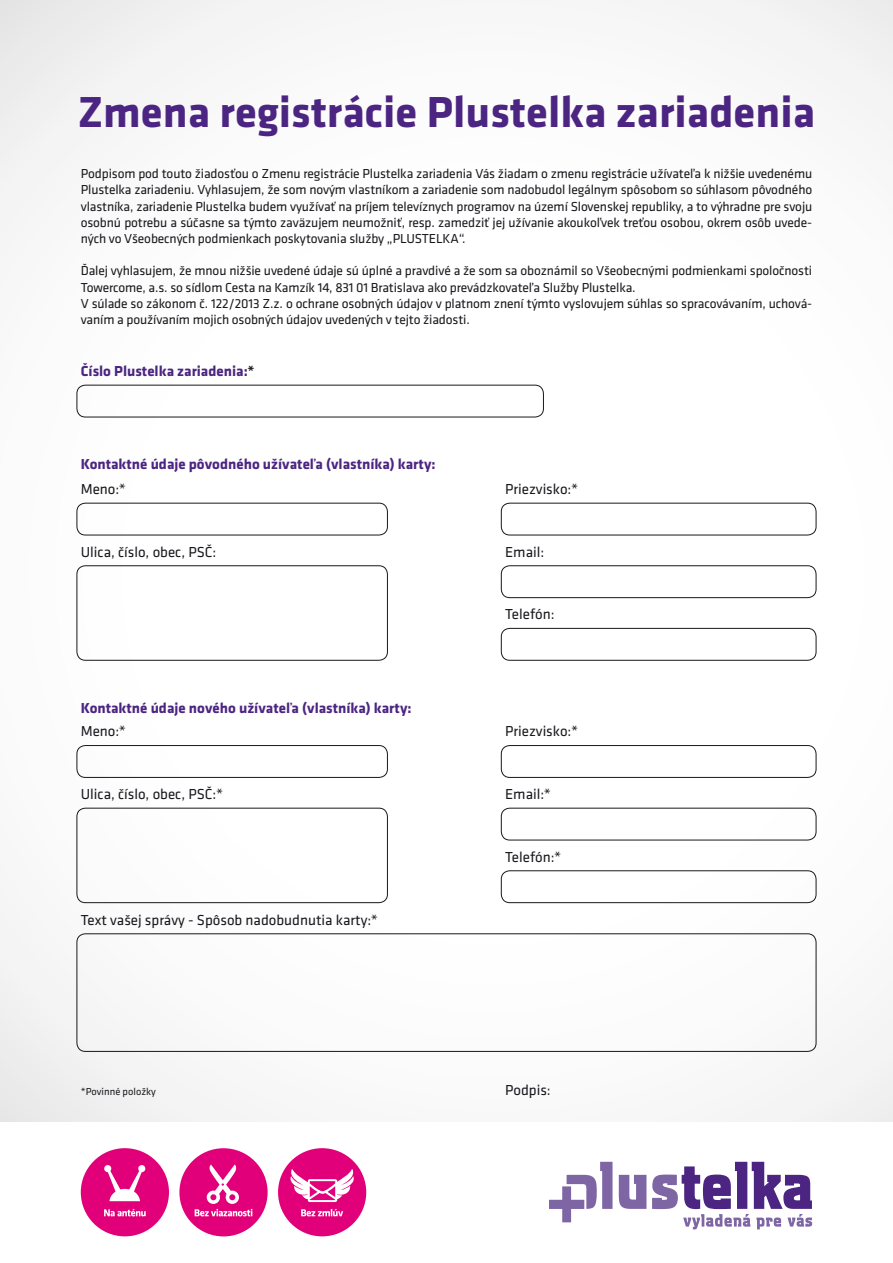
<style>
.page{position:relative;width:893px;height:1263px;background:#fff}
.page>*{position:absolute;margin:0;border:0;box-sizing:border-box;transform-origin:0 0}
.t1{font:700 45px "Klavika";color:#4c2582}
.t2{font:15px "Klavika";color:#1a171c}
.t3{font:700 15px "Klavika";color:#4c2582}
.t4{font:13.5px/16.2px "Klavika";letter-spacing:-.01em;color:#1a171c;text-align:justify}
.t5{font:10.5px "Klavika";color:#1a171c}
.s1{color:#1a171c}
</style>
<div class="page">
<div style="left:77px;top:385px;width:467px;height:32px;border:1px solid #1a171c;border-radius:9px"></div>
<div style="left:77px;top:503px;width:311px;height:32px;border:1px solid #1a171c;border-radius:9px"></div>
<div style="left:77px;top:745px;width:311px;height:33px;border:1px solid #1a171c;border-radius:9px"></div>
<div style="left:77px;top:565px;width:311px;height:96px;border:1px solid #1a171c;border-radius:9px"></div>
<div style="left:77px;top:808px;width:311px;height:95px;border:1px solid #1a171c;border-radius:9px"></div>
<div style="left:77px;top:933px;width:739px;height:119px;border:1px solid #1a171c;border-radius:9px"></div>
<div style="left:501px;top:503px;width:315px;height:32px;border:1px solid #1a171c;border-radius:9px"></div>
<div style="left:501px;top:745px;width:315px;height:33px;border:1px solid #1a171c;border-radius:9px"></div>
<div style="left:501px;top:565px;width:315px;height:33px;border:1px solid #1a171c;border-radius:9px"></div>
<div style="left:501px;top:808px;width:315px;height:32px;border:1px solid #1a171c;border-radius:9px"></div>
<div style="left:501px;top:628px;width:315px;height:33px;border:1px solid #1a171c;border-radius:9px"></div>
<div style="left:501px;top:870px;width:315px;height:33px;border:1px solid #1a171c;border-radius:9px"></div>
<svg style="left:619px;top:1175px;width:27px;height:34px"></svg>
<svg style="left:652px;top:1162px;width:160px;height:67px"></svg>
<svg style="left:549px;top:1162px;width:63px;height:60px"></svg>
<div style="left:278px;top:1148px;width:88px;height:88px;background:#e2007a;border-radius:50%"></div>
<div style="left:81px;top:1148px;width:88px;height:88px;background:#e2007a;border-radius:50%"></div>
<svg style="left:104px;top:1165px;width:42px;height:36px"></svg>
<svg style="left:104px;top:1209px;width:42px;height:7px"></svg>
<div style="left:179px;top:1148px;width:89px;height:88px;background:#e2007a;border-radius:50%"></div>
<svg style="left:195px;top:1164px;width:57px;height:52px"></svg>
<svg style="left:301px;top:1209px;width:42px;height:7px"></svg>
<svg style="left:290px;top:1169px;width:64px;height:33px"></svg>
<h1 class="t1" style="left:78px;top:88px;width:739px">Zmena registrácie Plustelka zariadenia</h1>
<p class="t4" style="left:81px;top:166px;width:733px">Podpisom pod touto žiadosťou o Zmenu registrácie Plustelka zariadenia Vás žiadam o zmenu registrácie užívateľa k nižšie uvedenému Plustelka zariadeniu. Vyhlasujem, že som novým vlastníkom a zariadenie som nadobudol legálnym spôsobom so súhlasom pôvodného vlastníka, zariadenie Plustelka budem využívať na príjem televíznych programov na území Slovenskej republiky, a to výhradne pre svoju osobnú potrebu a súčasne sa týmto zaväzujem neumožniť, resp. zamedziť jej užívanie akoukoľvek treťou osobou, okrem osôb uvede&shy;ných vo Všeobecných podmienkach poskytovania služby „PLUSTELKA“.</p>
<p class="t4" style="left:81px;top:263px;width:733px;text-align:left">Ďalej vyhlasujem, že mnou nižšie uvedené údaje sú úplné a pravdivé a že som sa oboznámil so Všeobecnými podmienkami spoločnosti Towercome, a.s. so sídlom Cesta na Kamzík 14, 831 01 Bratislava ako prevádzkovateľa Služby Plustelka.<br>V súlade so zákonom č. 122/2013 Z.z. o ochrane osobných údajov v platnom znení týmto vyslovujem súhlas so spracovávaním, uchová&shy;vaním a používaním mojich osobných údajov uvedených v tejto žiadosti.</p>
<p class="t3" style="left:81px;top:363px;width:175px">Číslo Plustelka zariadenia:<span class="s1">*</span></p>
<p class="t3" style="left:81px;top:456px;width:356px">Kontaktné údaje pôvodného užívateľa (vlastníka) karty:</p>
<p class="t2" style="left:81px;top:481px;width:47px">Meno:*</p>
<p class="t2" style="left:81px;top:544px;width:137px">Ulica, číslo, obec, PSČ:</p>
<p class="t3" style="left:81px;top:699px;width:332px">Kontaktné údaje nového užívateľa (vlastníka) karty:</p>
<p class="t2" style="left:81px;top:723px;width:47px">Meno:*</p>
<p class="t2" style="left:81px;top:786px;width:144px">Ulica, číslo, obec, PSČ:*</p>
<p class="t2" style="left:81px;top:912px;width:299px">Text vašej správy - Spôsob nadobudnutia karty:*</p>
<p class="t2" style="left:505px;top:481px;width:74px">Priezvisko:*</p>
<p class="t2" style="left:505px;top:544px;width:41px">Email:</p>
<p class="t2" style="left:505px;top:606px;width:51px">Telefón:</p>
<p class="t2" style="left:505px;top:723px;width:74px">Priezvisko:*</p>
<p class="t2" style="left:505px;top:786px;width:47px">Email:*</p>
<p class="t2" style="left:505px;top:848px;width:58px">Telefón:*</p>
<p class="t5" style="left:81px;top:1086px;width:77px">*Povinné položky</p>
<p class="t2" style="left:505px;top:1082px;width:47px">Podpis:</p>
</div>
